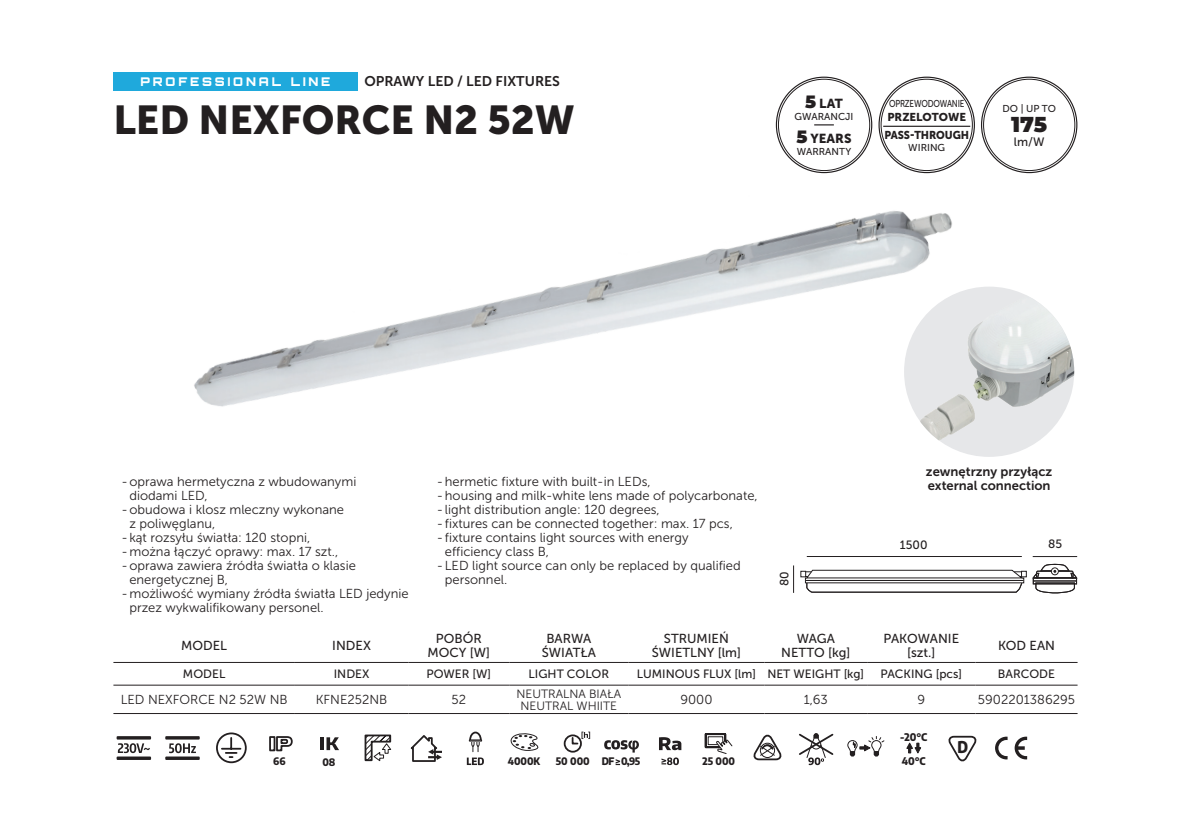
<style>
.page{position:relative;width:1191px;height:840px;background:#fff}
.page>*{position:absolute;margin:0;border:0;box-sizing:border-box;transform-origin:0 0}
.t1{font:40px "Museo Sans 900";color:#231f20}
.t2{font:900 21.6px "Montserrat";color:#231f20}
.t3{font:800 semi-condensed 16px "Encode Sans";color:#231f20;scale:.94 1}
.t4{font:14px "Museo Sans 700";color:#231f20}
.t5{font:13px/14px "Museo Sans 300";color:#231f20}
.t6{font:13px/14px "Museo Sans 500";color:#231f20;text-align:center}
.t7{font:13px/14px "Museo Sans 700";color:#231f20}
.t8{font:13px "Museo Sans 900";color:#231f20}
.t9{font:12.2px "Museo Sans 500";color:#231f20}
.t10{font:12px "Museo Sans 500";color:#231f20}
.t11{font:12px/12px "Museo Sans 300";color:#231f20;text-align:center}
.t12{font:900 12px "Orbitron";letter-spacing:.24em;color:#fff}
.t13{font:11.4px/17.6px "Museo Sans 900";letter-spacing:-.005em;color:#231f20}
.t14{font:800 semi-condensed 10.4px "Encode Sans";color:#231f20}
.t15{font:800 semi-condensed 10.2px "Encode Sans";color:#231f20}
.t16{font:10px "Museo Sans 500";color:#231f20}
.t17{font:10px "Museo Sans 500";letter-spacing:-.025em;color:#231f20;scale:.8 1}
.s1{font-family:"Montserrat";font-weight:900;font-size:17.8px}
</style>
<div class="page">
<img style="left:194px;top:211px;width:758px;height:225px">
<div style="left:113px;top:72px;width:244px;height:18px;background:#1fa9dc"></div>
<svg style="left:628px;top:662px;width:449px;height:24px"></svg>
<svg style="left:113px;top:662px;width:515px;height:24px"></svg>
<div style="left:295px;top:662px;width:113px;height:22px;background:#fff"></div>
<svg style="left:764px;top:662px;width:313px;height:22px"></svg>
<hr style="left:628px;top:661px;width:136px;height:1px;background:#231f20">
<hr style="left:113px;top:684px;width:182px;height:1px;background:#231f20">
<hr style="left:295px;top:684px;width:113px;height:1px;background:#231f20">
<hr style="left:408px;top:684px;width:101px;height:1px;background:#231f20">
<hr style="left:509px;top:684px;width:119px;height:1px;background:#231f20">
<hr style="left:628px;top:684px;width:136px;height:1px;background:#231f20">
<hr style="left:764px;top:684px;width:103px;height:1px;background:#231f20">
<hr style="left:867px;top:684px;width:108px;height:1px;background:#231f20">
<hr style="left:975px;top:684px;width:102px;height:1px;background:#231f20">
<hr style="left:113px;top:712px;width:182px;height:1px;background:#231f20">
<hr style="left:295px;top:712px;width:113px;height:1px;background:#231f20">
<hr style="left:408px;top:712px;width:101px;height:1px;background:#231f20">
<hr style="left:509px;top:712px;width:119px;height:1px;background:#231f20">
<hr style="left:628px;top:712px;width:136px;height:1px;background:#231f20">
<hr style="left:764px;top:712px;width:103px;height:1px;background:#231f20">
<hr style="left:867px;top:712px;width:108px;height:1px;background:#231f20">
<hr style="left:975px;top:712px;width:102px;height:1px;background:#231f20">
<hr style="left:295px;top:661px;width:113px;height:1px;background:#231f20">
<hr style="left:113px;top:661px;width:182px;height:1px;background:#231f20">
<hr style="left:408px;top:661px;width:101px;height:1px;background:#231f20">
<hr style="left:509px;top:661px;width:119px;height:1px;background:#231f20">
<hr style="left:764px;top:661px;width:103px;height:1px;background:#231f20">
<hr style="left:867px;top:661px;width:108px;height:1px;background:#231f20">
<hr style="left:975px;top:661px;width:102px;height:1px;background:#231f20">
<svg style="left:118px;top:743px;width:32px;height:9px"></svg>
<div style="left:117px;top:735px;width:34px;height:4px;border:2px solid #231f20"></div>
<div style="left:117px;top:756px;width:34px;height:3px;border:2px solid #231f20"></div>
<div style="left:165px;top:735px;width:35px;height:4px;border:2px solid #231f20"></div>
<div style="left:165px;top:756px;width:35px;height:3px;border:2px solid #231f20"></div>
<svg style="left:169px;top:743px;width:27px;height:9px"></svg>
<svg style="left:216px;top:732px;width:31px;height:31px"></svg>
<svg style="left:269px;top:736px;width:24px;height:15px"></svg>
<hr style="left:320px;top:736px;width:4px;height:13px;background:#231f20">
<svg style="left:326px;top:737px;width:13px;height:12px"></svg>
<svg style="left:364px;top:734px;width:28px;height:28px"></svg>
<svg style="left:410px;top:735px;width:32px;height:27px"></svg>
<svg style="left:467px;top:757px;width:17px;height:7px"></svg>
<svg style="left:468px;top:731px;width:14px;height:20px"></svg>
<svg style="left:510px;top:733px;width:29px;height:18px"></svg>
<svg style="left:563px;top:731px;width:27px;height:22px"></svg>
<svg style="left:604px;top:740px;width:35px;height:12px"></svg>
<svg style="left:615px;top:759px;width:5px;height:5px"></svg>
<svg style="left:661px;top:757px;width:18px;height:7px"></svg>
<svg style="left:659px;top:737px;width:22px;height:12px"></svg>
<svg style="left:704px;top:733px;width:29px;height:21px"></svg>
<svg style="left:753px;top:734px;width:29px;height:26px"></svg>
<svg style="left:799px;top:733px;width:35px;height:31px"></svg>
<svg style="left:847px;top:736px;width:38px;height:21px"></svg>
<svg style="left:906px;top:742px;width:16px;height:11px"></svg>
<svg style="left:948px;top:735px;width:28px;height:27px"></svg>
<svg style="left:995px;top:736px;width:12px;height:23px"></svg>
<svg style="left:1014px;top:736px;width:13px;height:23px"></svg>
<hr style="left:1032px;top:556px;width:45px;height:1px;background:#231f20">
<hr style="left:807px;top:556px;width:214px;height:1px;background:#231f20">
<svg style="left:793px;top:565px;width:1px;height:27px"></svg>
<svg style="left:1032px;top:563px;width:45px;height:30px"></svg>
<svg style="left:800px;top:569px;width:226px;height:23px"></svg>
<svg style="left:814px;top:124px;width:20px;height:1px"></svg>
<hr style="left:883px;top:126px;width:87px;height:1px;background:#231f20">
<img style="left:904px;top:286px;width:170px;height:170px;border-radius:85px">
<p class="t12" style="left:140px;top:74px;width:191px">PROFESSIONAL LINE</p>
<p class="t4" style="left:364px;top:73px;width:197px">OPRAWY LED / LED FIXTURES</p>
<h1 class="t1" style="left:113px;top:97px;width:463px">LED NEXFORCE N2 52W</h1>
<p class="t8" style="left:805px;top:96px;width:39px"><span class="s1">5</span> LAT</p>
<p class="t16" style="left:794px;top:111px;width:60px">GWARANCJI</p>
<p class="t8" style="left:796px;top:131px;width:56px"><span class="s1">5</span> YEARS</p>
<p class="t16" style="left:797px;top:146px;width:56px">WARRANTY</p>
<p class="t17" style="left:889px;top:98px;width:96px">OPRZEWODOWANIE</p>
<p class="t13" style="left:884px;top:108px;width:86px">PRZELOTOWE<br>PASS-THROUGH</p>
<p class="t16" style="left:908px;top:142px;width:38px">WIRING</p>
<p class="t16" style="left:1002px;top:103px;width:55px">DO | UP TO</p>
<h2 class="t2" style="left:1011px;top:108px;width:37px">175</h2>
<p class="t9" style="left:1014px;top:135px;width:32px">lm/W</p>
<p class="t5" style="left:121px;top:474px;width:236px">-oprawa hermetyczna z wbudowanymi</p>
<p class="t5" style="left:129px;top:488px;width:80px">diodami LED,</p>
<p class="t5" style="left:121px;top:502px;width:224px">-obudowa i klosz mleczny wykonane</p>
<p class="t5" style="left:129px;top:516px;width:87px">z poliwęglanu,</p>
<p class="t5" style="left:121px;top:530px;width:190px">-kąt rozsyłu światła: 120 stopni,</p>
<p class="t5" style="left:121px;top:544px;width:218px">-można łączyć oprawy: max. 17 szt.,</p>
<p class="t5" style="left:121px;top:558px;width:236px">-oprawa zawiera źródła światła o klasie</p>
<p class="t5" style="left:129px;top:572px;width:100px">energetycznej B,</p>
<p class="t5" style="left:121px;top:586px;width:289px">-możliwość wymiany źródła światła LED jedynie</p>
<p class="t5" style="left:129px;top:600px;width:196px">przez wykwalifikowany personel.</p>
<p class="t5" style="left:437px;top:474px;width:322px">-hermetic fixture with built-in LEDs,<br>-housing and milk-white lens made of polycarbonate,</p>
<p class="t5" style="left:437px;top:502px;width:224px">- light distribution angle: 120 degrees,</p>
<p class="t5" style="left:437px;top:516px;width:297px">- fixtures can be connected together: max. 17 pcs,</p>
<p class="t5" style="left:437px;top:530px;width:253px">- fixture contains light sources with energy</p>
<p class="t5" style="left:445px;top:544px;width:105px">efficiency class B,</p>
<p class="t5" style="left:437px;top:558px;width:305px">-LED light source can only be replaced by qualified</p>
<p class="t5" style="left:445px;top:572px;width:64px">personnel.</p>
<p class="t10" style="left:778px;top:586px;width:16px;rotate:-90deg">80</p>
<p class="t7" style="left:926px;top:464px;width:128px">zewnętrzny przyłącz external connection</p>
<p class="t10" style="left:900px;top:537px;width:29px">1500</p>
<p class="t10" style="left:1048px;top:537px;width:16px">85</p>
<p class="t6" style="left:181px;top:638px;width:47px">MODEL</p>
<p class="t6" style="left:332px;top:638px;width:40px">INDEX</p>
<p class="t6" style="left:427px;top:631px;width:64px">POBÓR<br>MOCY [W]</p>
<p class="t6" style="left:542px;top:631px;width:55px">BARWA<br>ŚWIATŁA</p>
<p class="t6" style="left:652px;top:631px;width:91px">STRUMIEŃ<br>ŚWIETLNY [lm]</p>
<p class="t6" style="left:781px;top:631px;width:71px">WAGA<br>NETTO [kg]</p>
<p class="t6" style="left:883px;top:631px;width:77px">PAKOWANIE [szt.]</p>
<p class="t6" style="left:998px;top:638px;width:59px">KOD EAN</p>
<p class="t10" style="left:183px;top:667px;width:44px">MODEL</p>
<p class="t10" style="left:334px;top:667px;width:37px">INDEX</p>
<p class="t10" style="left:426px;top:667px;width:66px">POWER [W]</p>
<p class="t10" style="left:528px;top:667px;width:82px">LIGHT COLOR</p>
<p class="t10" style="left:637px;top:667px;width:229px">LUMINOUS FLUX [lm] NET WEIGHT [kg]</p>
<p class="t10" style="left:880px;top:667px;width:83px">PACKING [pcs]</p>
<p class="t10" style="left:998px;top:667px;width:59px">BARCODE</p>
<p class="t5" style="left:121px;top:692px;width:168px">LED NEXFORCE N2 52W NB</p>
<p class="t5" style="left:316px;top:692px;width:73px">KFNE252NB</p>
<p class="t5" style="left:451px;top:692px;width:16px">52</p>
<p class="t11" style="left:516px;top:687px;width:106px">NEUTRALNA BIAŁA<br>NEUTRAL WHIITE</p>
<p class="t5" style="left:680px;top:692px;width:34px">9000</p>
<p class="t5" style="left:804px;top:692px;width:25px">1,63</p>
<p class="t5" style="left:917px;top:692px;width:9px">9</p>
<p class="t5" style="left:978px;top:692px;width:99px">5902201386295</p>
<p class="t15" style="left:273px;top:752px;width:14px">66</p>
<p class="t15" style="left:322px;top:753px;width:15px">08</p>
<p class="t15" style="left:508px;top:753px;width:34px">4000K</p>
<p class="t15" style="left:556px;top:753px;width:86px">50 000 DF 0,95</p>
<p class="t15" style="left:702px;top:752px;width:34px">25 000</p>
<p class="t14" style="left:900px;top:728px;width:29px">-20°C</p>
<p class="t14" style="left:902px;top:752px;width:25px">40°C</p>
<p class="t3" style="left:957px;top:733px;width:13px">D</p>
</div>
